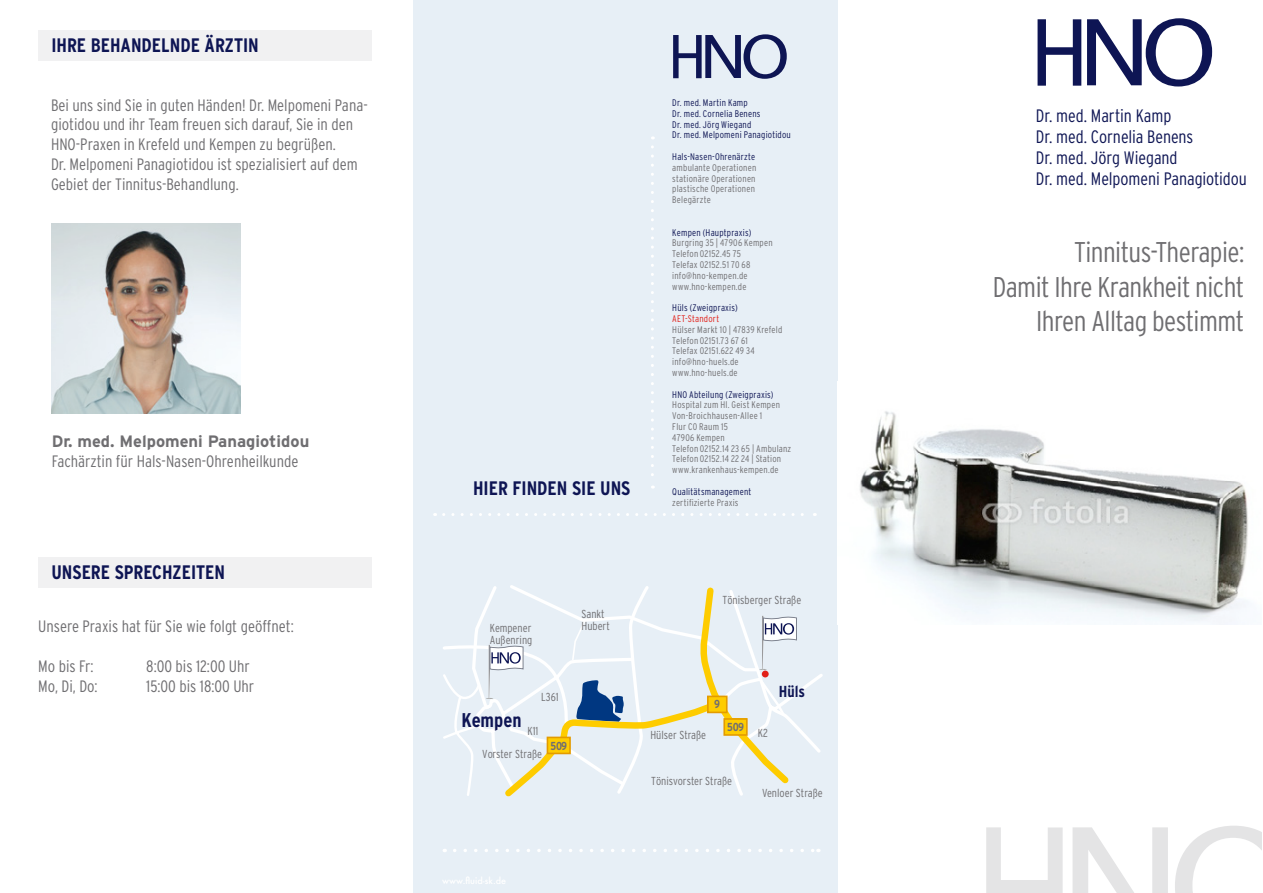
<style>
.page{position:relative;width:1263px;height:893px;background:#fff}
.page>*{position:absolute;margin:0;border:0;box-sizing:border-box;transform-origin:0 0}
.t1{font:300 condensed 28.5px/34.7px "Interstate";letter-spacing:-.02em;color:#6f6e71;text-align:right}
.t2{font:700 condensed 19.8px "Interstate";color:#0e1554}
.t3{font:700 condensed 19.5px "Interstate";color:#0e1554}
.t4{font:300 condensed 18px/21px "Interstate";letter-spacing:-.005em;color:#0e1554}
.t5{font:300 condensed 16.5px/19.8px "Interstate";color:#6f6e71}
.t6{font:700 16.5px "Interstate";color:#6f6e71}
.t7{font:700 condensed 15.9px "Interstate";color:#0e1554}
.t8{font:300 condensed 11.55px/11.6px "Interstate";color:#6f6e71}
.t9{font:700 condensed 11.55px "Interstate";letter-spacing:-.04em;color:#6f6e71}
.t10{font:300 condensed 9.6px/10.8px "Interstate";letter-spacing:.02em;color:#6f6e71}
.t11{font:300 condensed 9.6px/10.8px "Interstate";letter-spacing:.02em;color:#0e1554}
.t12{font:300 condensed 9.6px "Interstate";letter-spacing:.025em;color:#e12019}
</style>
<div class="page">
<div style="left:413px;top:0;width:425px;height:893px;background:#e7eff6"></div>
<svg style="left:444px;top:513px;width:371px;height:3px"></svg>
<svg style="left:1175px;top:826px;width:87px;height:67px"></svg>
<svg style="left:986px;top:827px;width:15px;height:66px"></svg>
<svg style="left:1072px;top:827px;width:96px;height:66px"></svg>
<svg style="left:1048px;top:827px;width:14px;height:66px"></svg>
<div style="left:993px;top:880px;width:61px;height:13px;background:#e4e4e5"></div>
<svg style="left:455px;top:849px;width:364px;height:3px"></svg>
<svg style="left:443px;top:585px;width:354px;height:212px"></svg>
<svg style="left:651px;top:147px;width:3px;height:342px"></svg>
<div style="left:762px;top:671px;width:7px;height:6px;background:#e12019;border-radius:50%"></div>
<svg style="left:1037px;top:19px;width:44px;height:67px"></svg>
<svg style="left:1087px;top:18px;width:125px;height:69px"></svg>
<svg style="left:673px;top:34px;width:114px;height:45px"></svg>
<img style="left:860px;top:411px;width:388px;height:213px">
<img style="left:51px;top:223px;width:190px;height:191px">
<div style="left:38px;top:30px;width:334px;height:30px;background:#f1f1f2"></div>
<div style="left:38px;top:557px;width:334px;height:30px;background:#f1f1f2"></div>
<h3 class="t3" style="left:51px;top:34px;width:209px">IHRE BEHANDELNDE ÄRZTIN</h3>
<p class="t5" style="left:51px;top:95px;width:318px">Bei uns sind Sie in guten Händen! Dr. Melpomeni Pana&shy;giotidou und ihr Team freuen sich darauf, Sie in den HNO-Praxen in Krefeld und Kempen zu begrüßen.<br>Dr. Melpomeni Panagiotidou ist spezialisiert auf dem Gebiet der Tinnitus-Behandlung.</p>
<h3 class="t6" style="left:52px;top:432px;width:259px">Dr. med. Melpomeni Panagiotidou</h3>
<h3 class="t5" style="left:52px;top:451px;width:248px">Fachärztin für Hals-Nasen-Ohrenheilkunde</h3>
<h3 class="t3" style="left:51px;top:561px;width:175px">UNSERE SPRECHZEITEN</h3>
<h3 class="t5" style="left:38px;top:616px;width:257px">Unsere Praxis hat für Sie wie folgt geöffnet:</h3>
<h3 class="t5" style="left:38px;top:656px;width:57px">Mo bis Fr:</h3>
<h3 class="t5" style="left:146px;top:656px;width:105px">8:00 bis 12:00 Uhr</h3>
<h3 class="t5" style="left:38px;top:676px;width:61px">Mo, Di, Do:</h3>
<h3 class="t5" style="left:146px;top:676px;width:110px">15:00 bis 18:00 Uhr</h3>
<h3 class="t3" style="left:473px;top:477px;width:159px">HIER FINDEN SIE UNS</h3>
<p class="t8" style="left:490px;top:622px;width:44px">Kempener<br>Außenring</p>
<p class="t8" style="left:541px;top:691px;width:19px">L361</p>
<p class="t8" style="left:581px;top:608px;width:30px">Sankt<br>Hubert</p>
<p class="t11" style="left:672px;top:97px;width:120px">Dr. med. Martin Kamp<br>Dr. med. Cornelia Benens<br>Dr. med. Jörg Wiegand<br>Dr. med. Melpomeni Panagiotidou</p>
<p class="t11" style="left:672px;top:151px;width:84px">Hals-Nasen-Ohrenärzte</p>
<p class="t10" style="left:672px;top:162px;width:86px">ambulante Operationen stationäre Operationen plastische Operationen<br>Belegärzte</p>
<p class="t11" style="left:672px;top:227px;width:80px">Kempen (Hauptpraxis)</p>
<p class="t10" style="left:672px;top:238px;width:102px">Burgring 35 | 47906 Kempen<br>Telefon 02152.45 75<br>Telefax 02152.51 70 68 info@hno-kempen.de www.hno-kempen.de</p>
<p class="t11" style="left:672px;top:302px;width:67px">Hüls (Zweigpraxis)</p>
<p class="t12" style="left:672px;top:313px;width:49px">AET-Standort</p>
<p class="t10" style="left:672px;top:324px;width:112px">Hülser Markt 10 | 47839 Krefeld<br>Telefon 02151.73 67 61<br>Telefax 02151.622 49 34 info@hno-huels.de www.hno-huels.de</p>
<p class="t11" style="left:672px;top:389px;width:103px">HNO Abteilung (Zweigpraxis)</p>
<p class="t10" style="left:672px;top:400px;width:121px">Hospital zum Hl. Geist Kempen<br>Von-Broichhausen-Allee 1<br>Flur C0 Raum 15<br>47906 Kempen<br>Telefon 02152.14 23 65 | Ambulanz<br>Telefon 02152.14 22 24 | Station www.krankenhaus-kempen.de</p>
<p class="t11" style="left:672px;top:486px;width:81px">Qualitätsmanagement</p>
<p class="t10" style="left:672px;top:497px;width:68px">zertifizierte Praxis</p>
<p class="t8" style="left:723px;top:594px;width:80px">Tönisberger Straße</p>
<p class="t9" style="left:714px;top:698px;width:7px">9</p>
<h3 class="t7" style="left:779px;top:682px;width:28px">Hüls</h3>
<h2 class="t2" style="left:462px;top:709px;width:61px">Kempen</h2>
<p class="t9" style="left:727px;top:721px;width:18px">509</p>
<p class="t8" style="left:527px;top:725px;width:13px">K11</p>
<p class="t8" style="left:758px;top:727px;width:12px">K2</p>
<p class="t8" style="left:482px;top:748px;width:61px">Vorster Straße</p>
<p class="t8" style="left:650px;top:729px;width:57px">Hülser Straße</p>
<p class="t9" style="left:550px;top:739px;width:18px">509</p>
<p class="t8" style="left:651px;top:775px;width:82px">Tönisvorster Straße</p>
<p class="t8" style="left:762px;top:787px;width:62px">Venloer Straße</p>
<h3 class="t4" style="left:1036px;top:105px;width:213px">Dr. med. Martin Kamp<br>Dr. med. Cornelia Benens<br>Dr. med. Jörg Wiegand<br>Dr. med. Melpomeni Panagiotidou</h3>
<h1 class="t1" style="left:993px;top:234px;width:253px">Tinnitus-Therapie:<br>Damit Ihre Krankheit nicht<br>Ihren Alltag bestimmt</h1>
</div>
